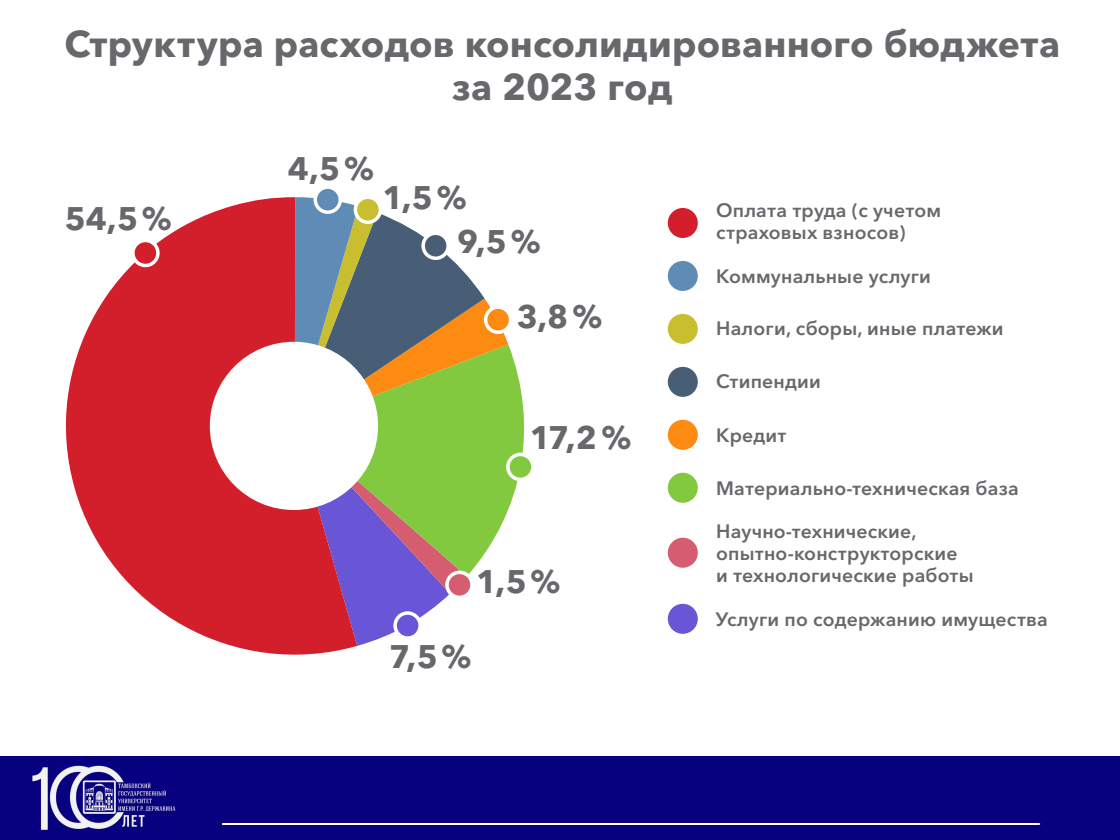
<style>
.page{position:relative;width:1120px;height:840px;background:#fff}
.page>*{position:absolute;margin:0;border:0;box-sizing:border-box;transform-origin:0 0}
.t1{font:700 37.01px/43.8px "Avenir Next Cyr";color:#68676c;text-align:center}
.t2{font:700 32.38px/44.1px "Avenir Next Cyr";color:#68676c}
.t3{font:600 19.25px/21.9px "Avenir Next Cyr";letter-spacing:.01em;color:#68676c}
</style>
<div class="page">
<div style="left:0;top:757px;width:1120px;height:83px;background:#07007f"></div>
<img style="left:32px;top:765px;width:144px;height:66px">
<hr style="left:222px;top:823px;width:816px;height:2px;background:#fff">
<hr style="left:224px;top:823px;width:816px;height:2px;background:#fff">
<div style="left:668px;top:208px;width:30px;height:30px;background:#d31e2b;border-radius:50%"></div>
<div style="left:668px;top:261px;width:30px;height:30px;background:#5f8bb7;border-radius:50%"></div>
<div style="left:668px;top:314px;width:30px;height:30px;background:#c9be30;border-radius:50%"></div>
<div style="left:668px;top:367px;width:30px;height:30px;background:#485d76;border-radius:50%"></div>
<div style="left:668px;top:420px;width:30px;height:30px;background:#fd8a11;border-radius:50%"></div>
<div style="left:668px;top:473px;width:30px;height:30px;background:#83c93f;border-radius:50%"></div>
<div style="left:668px;top:538px;width:30px;height:30px;background:#d65c70;border-radius:50%"></div>
<div style="left:668px;top:604px;width:30px;height:30px;background:#6856d6;border-radius:50%"></div>
<svg style="left:508px;top:345px;width:17px;height:165px;fill:#83c93f"></svg>
<svg style="left:357px;top:214px;width:151px;height:432px"></svg>
<svg style="left:65px;top:197px;width:292px;height:458px;fill:#d31e2b"></svg>
<div style="left:210px;top:342px;width:168px;height:168px;background:#fff;border-radius:50%"></div>
<div style="left:133px;top:240px;width:25px;height:25px;background:#d31e2b;border-radius:50%"></div>
<div style="left:131px;top:239px;width:29px;height:28px;border:4px solid #fff;border-radius:50%"></div>
<div style="left:315px;top:187px;width:25px;height:25px;background:#5f8bb7;border-radius:50%"></div>
<div style="left:314px;top:185px;width:28px;height:29px;border:4px solid #fff;border-radius:50%"></div>
<div style="left:355px;top:197px;width:25px;height:25px;background:#c9be30;border-radius:50%"></div>
<div style="left:354px;top:195px;width:28px;height:29px;border:4px solid #fff;border-radius:50%"></div>
<div style="left:423px;top:233px;width:25px;height:25px;background:#485d76;border-radius:50%"></div>
<div style="left:421px;top:232px;width:29px;height:28px;border:4px solid #fff;border-radius:50%"></div>
<div style="left:486px;top:307px;width:25px;height:25px;background:#fd8a11;border-radius:50%"></div>
<div style="left:484px;top:305px;width:28px;height:29px;border:4px solid #fff;border-radius:50%"></div>
<div style="left:508px;top:454px;width:25px;height:25px;background:#83c93f;border-radius:50%"></div>
<div style="left:506px;top:453px;width:29px;height:28px;border:4px solid #fff;border-radius:50%"></div>
<div style="left:447px;top:572px;width:25px;height:25px;background:#d65c70;border-radius:50%"></div>
<div style="left:445px;top:571px;width:29px;height:28px;border:4px solid #fff;border-radius:50%"></div>
<div style="left:395px;top:613px;width:25px;height:25px;background:#6856d6;border-radius:50%"></div>
<div style="left:393px;top:611px;width:29px;height:29px;border:4px solid #fff;border-radius:50%"></div>
<h1 class="t1" style="left:64px;top:21px;width:997px">Структура расходов консолидированного бюджета за 2023 год</h1>
<h2 class="t2" style="left:65px;top:196px;width:108px">54,5%</h2>
<h2 class="t2" style="left:288px;top:147px;width:87px">4,5%</h2>
<h2 class="t2" style="left:457px;top:175px;width:85px;text-indent:-75px">1,5%<br>9,5%</h2>
<h2 class="t2" style="left:517px;top:295px;width:87px">3,8%</h2>
<h2 class="t2" style="left:530px;top:416px;width:103px">17,2 %</h2>
<h2 class="t2" style="left:476px;top:559px;width:86px">1,5%</h2>
<h2 class="t2" style="left:389px;top:634px;width:84px">7,5%</h2>
<p class="t3" style="left:716px;top:200px;width:226px">Оплата труда (с учетом страховых взносов)</p>
<p class="t3" style="left:716px;top:265px;width:216px">Коммунальные услуги</p>
<p class="t3" style="left:716px;top:317px;width:289px">Налоги, сборы, иные платежи</p>
<p class="t3" style="left:716px;top:370px;width:106px">Стипендии</p>
<p class="t3" style="left:716px;top:424px;width:72px">Кредит</p>
<p class="t3" style="left:716px;top:477px;width:304px">Материально-техническая база</p>
<p class="t3" style="left:716px;top:520px;width:259px">Научно-технические, опытно-конструкторские и технологические работы</p>
<p class="t3" style="left:716px;top:608px;width:334px">Услуги по содержанию имущества</p>
</div>
